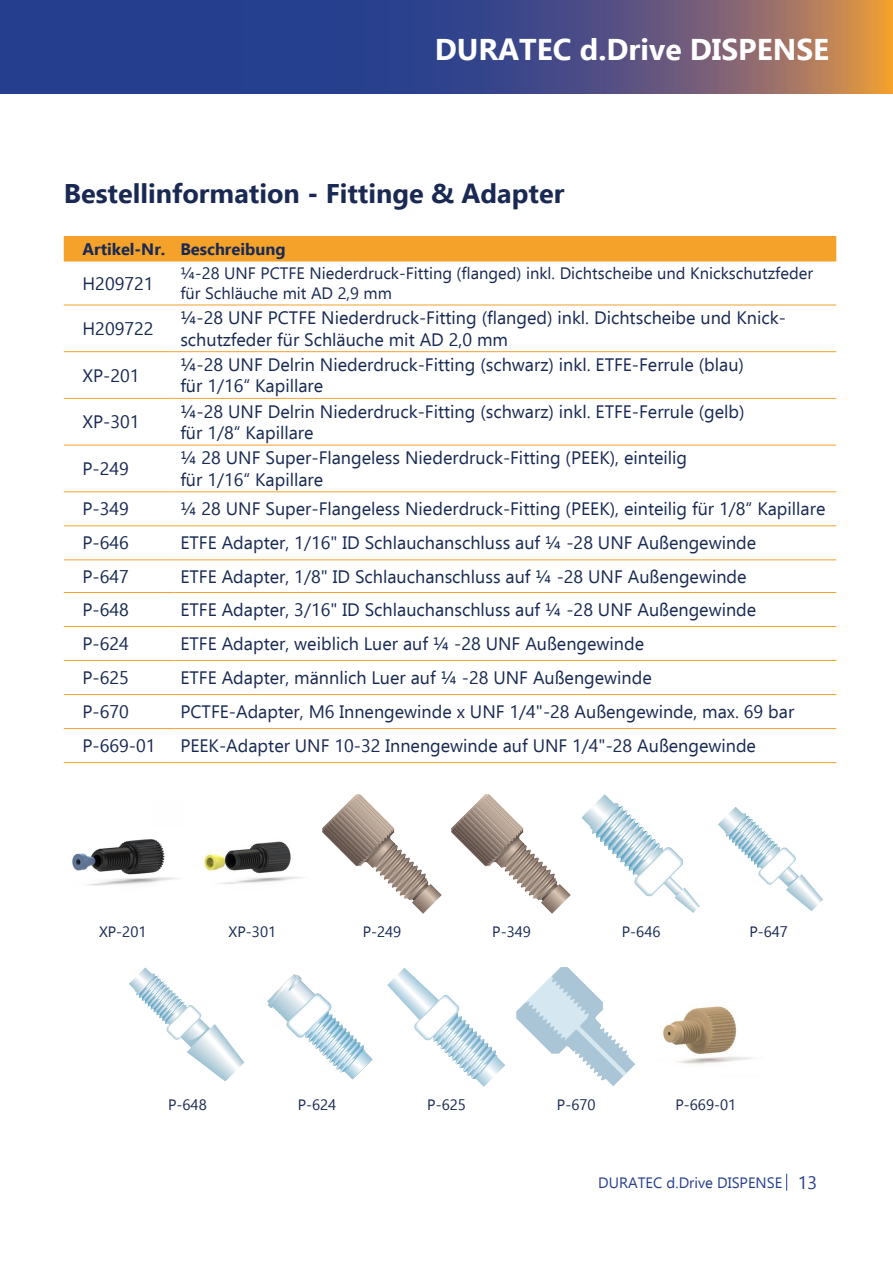
<style>
.page{position:relative;width:893px;height:1263px;background:#fff}
.page>*{position:absolute;margin:0;border:0;box-sizing:border-box;transform-origin:0 0}
.t1{font:700 30px "Ebrima";color:#fff}
.t2{font:700 27px "Ebrima";color:#192953}
.t3{font:18px/21.6px "Ebrima";color:#192953}
.t4{font:16.5px/19.8px "Ebrima";color:#192953}
.t5{font:700 16.5px "Ebrima";color:#192953}
.t6{font:15px "Ebrima";color:#192953}
.t7{font:15px "Ebrima";color:#253f8e}
.s1{font-size:18px}
</style>
<div class="page">
<svg style="left:1px;top:0;width:892px;height:94px;background:#4e5081"></svg>
<hr style="left:0;top:0;width:1px;height:94px;background:#253f8e">
<svg style="left:786px;top:1174px;width:1px;height:17px"></svg>
<div style="left:64px;top:236px;width:772px;height:25px;background:#f4a22a"></div>
<hr style="left:64px;top:305px;width:110px;height:1px;background:#f4a22a">
<hr style="left:174px;top:305px;width:662px;height:1px;background:#f4a22a">
<hr style="left:64px;top:351px;width:110px;height:1px;background:#f4a22a">
<hr style="left:174px;top:351px;width:662px;height:1px;background:#f4a22a">
<hr style="left:64px;top:398px;width:110px;height:1px;background:#f4a22a">
<hr style="left:174px;top:398px;width:662px;height:1px;background:#f4a22a">
<hr style="left:64px;top:445px;width:110px;height:1px;background:#f4a22a">
<hr style="left:174px;top:445px;width:662px;height:1px;background:#f4a22a">
<hr style="left:64px;top:491px;width:110px;height:1px;background:#f4a22a">
<hr style="left:174px;top:491px;width:662px;height:1px;background:#f4a22a">
<hr style="left:64px;top:525px;width:110px;height:1px;background:#f4a22a">
<hr style="left:174px;top:525px;width:662px;height:1px;background:#f4a22a">
<hr style="left:64px;top:559px;width:110px;height:1px;background:#f4a22a">
<hr style="left:174px;top:559px;width:662px;height:1px;background:#f4a22a">
<hr style="left:64px;top:592px;width:110px;height:1px;background:#f4a22a">
<hr style="left:174px;top:592px;width:662px;height:1px;background:#f4a22a">
<hr style="left:64px;top:626px;width:110px;height:1px;background:#f4a22a">
<hr style="left:174px;top:626px;width:662px;height:1px;background:#f4a22a">
<hr style="left:64px;top:660px;width:110px;height:1px;background:#f4a22a">
<hr style="left:174px;top:660px;width:662px;height:1px;background:#f4a22a">
<hr style="left:64px;top:694px;width:110px;height:1px;background:#f4a22a">
<hr style="left:174px;top:694px;width:662px;height:1px;background:#f4a22a">
<hr style="left:64px;top:728px;width:110px;height:1px;background:#f4a22a">
<hr style="left:174px;top:728px;width:662px;height:1px;background:#f4a22a">
<hr style="left:64px;top:762px;width:110px;height:1px;background:#f4a22a">
<hr style="left:174px;top:762px;width:662px;height:1px;background:#f4a22a">
<img style="left:72px;top:839px;width:106px;height:47px">
<img style="left:204px;top:841px;width:99px;height:43px">
<img style="left:323px;top:794px;width:118px;height:119px">
<img style="left:452px;top:794px;width:118px;height:119px">
<img style="left:581px;top:794px;width:119px;height:119px">
<img style="left:718px;top:807px;width:105px;height:104px">
<img style="left:129px;top:967px;width:115px;height:115px">
<img style="left:267px;top:974px;width:106px;height:105px">
<img style="left:387px;top:968px;width:118px;height:118px">
<img style="left:516px;top:967px;width:119px;height:119px">
<img style="left:662px;top:1006px;width:91px;height:59px">
<h1 class="t1" style="left:435px;top:26px;width:396px">DURATEC d.Drive DISPENSE</h1>
<p class="t2" style="left:64px;top:172px;width:502px">Bestellinformation - Fittinge &amp; Adapter</p>
<p class="t5" style="left:83px;top:236px;width:84px">Artikel-Nr.</p>
<p class="t5" style="left:180px;top:236px;width:107px">Beschreibung</p>
<p class="t3" style="left:83px;top:272px;width:72px">H209721</p>
<p class="t4" style="left:180px;top:263px;width:634px">¼-28 UNF PCTFE Niederdruck-Fitting (flanged) inkl. Dichtscheibe und Knickschutzfeder für Schläuche mit AD 2,9 mm</p>
<p class="t3" style="left:83px;top:317px;width:72px">H209722</p>
<p class="t3" style="left:180px;top:306px;width:607px">¼-28 UNF PCTFE Niederdruck-Fitting (flanged) inkl. Dichtscheibe und Knick&shy;schutzfeder für Schläuche mit AD 2,0 mm</p>
<p class="t3" style="left:83px;top:364px;width:59px">XP-201</p>
<p class="t3" style="left:180px;top:353px;width:565px">¼-28 UNF Delrin Niederdruck-Fitting (schwarz) inkl. ETFE-Ferrule (blau)</p>
<p class="t3" style="left:180px;top:375px;width:144px">für 1/16“ Kapillare</p>
<p class="t3" style="left:83px;top:410px;width:59px">XP-301</p>
<p class="t3" style="left:83px;top:457px;width:48px">P-249</p>
<p class="t3" style="left:180px;top:400px;width:566px">¼-28 UNF Delrin Niederdruck-Fitting (schwarz) inkl. ETFE-Ferrule (gelb)</p>
<p class="t3" style="left:180px;top:421px;width:135px">für 1/8“ Kapillare</p>
<p class="t3" style="left:180px;top:446px;width:508px">¼ 28 UNF Super-Flangeless Niederdruck-Fitting (PEEK), einteilig</p>
<p class="t3" style="left:180px;top:468px;width:144px">für 1/16“ Kapillare</p>
<p class="t3" style="left:83px;top:498px;width:48px">P-349</p>
<p class="t3" style="left:180px;top:498px;width:647px">¼ 28 UNF Super-Flangeless Niederdruck-Fitting (PEEK), einteilig für 1/8“ Kapillare</p>
<p class="t3" style="left:83px;top:532px;width:48px">P-646</p>
<p class="t3" style="left:180px;top:532px;width:577px">ETFE Adapter, 1/16" ID Schlauchanschluss auf ¼ -28 UNF Außengewinde</p>
<p class="t3" style="left:83px;top:565px;width:48px">P-647</p>
<p class="t3" style="left:180px;top:565px;width:568px">ETFE Adapter, 1/8" ID Schlauchanschluss auf ¼ -28 UNF Außengewinde</p>
<p class="t3" style="left:83px;top:598px;width:48px">P-648</p>
<p class="t3" style="left:180px;top:598px;width:577px">ETFE Adapter, 3/16" ID Schlauchanschluss auf ¼ -28 UNF Außengewinde</p>
<p class="t3" style="left:83px;top:632px;width:48px">P-624</p>
<p class="t3" style="left:180px;top:632px;width:465px">ETFE Adapter, weiblich Luer auf ¼ -28 UNF Außengewinde</p>
<p class="t3" style="left:83px;top:666px;width:48px">P-625</p>
<p class="t3" style="left:180px;top:666px;width:473px">ETFE Adapter, männlich Luer auf ¼ -28 UNF Außengewinde</p>
<p class="t3" style="left:83px;top:700px;width:48px">P-670</p>
<p class="t3" style="left:180px;top:700px;width:615px">PCTFE-Adapter, M6 Innengewinde x UNF 1/4"-28 Außengewinde, max. 69 bar</p>
<p class="t3" style="left:83px;top:734px;width:74px">P-669-01</p>
<p class="t3" style="left:180px;top:734px;width:577px">PEEK-Adapter UNF 10-32 Innengewinde auf UNF 1/4"-28 Außengewinde</p>
<p class="t6" style="left:99px;top:920px;width:49px">XP-201</p>
<p class="t6" style="left:229px;top:920px;width:49px">XP-301</p>
<p class="t6" style="left:363px;top:920px;width:40px">P-249</p>
<p class="t6" style="left:492px;top:920px;width:40px">P-349</p>
<p class="t6" style="left:622px;top:920px;width:40px">P-646</p>
<p class="t6" style="left:749px;top:920px;width:40px">P-647</p>
<p class="t6" style="left:168px;top:1093px;width:40px">P-648</p>
<p class="t6" style="left:298px;top:1093px;width:40px">P-624</p>
<p class="t6" style="left:427px;top:1093px;width:40px">P-625</p>
<p class="t6" style="left:557px;top:1093px;width:40px">P-670</p>
<p class="t6" style="left:675px;top:1093px;width:62px">P-669-01</p>
<p class="t7" style="left:598px;top:1171px;width:220px">DURATEC d.Drive DISPENSE <span class="s1">13</span></p>
</div>
